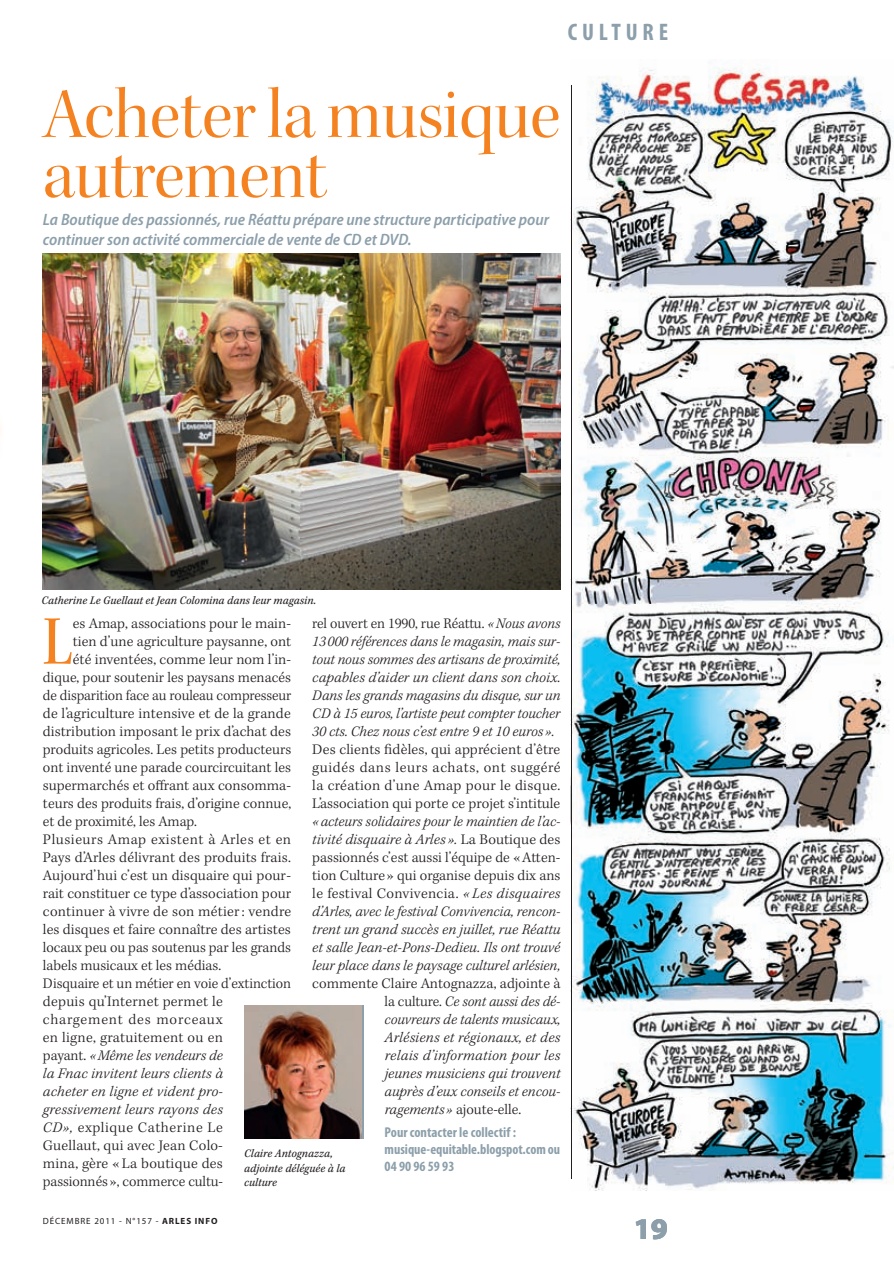
<style>
.page{position:relative;width:894px;height:1264px;background:#fff}
.page>*{position:absolute;margin:0;border:0;box-sizing:border-box;transform-origin:0 0}
.t1{font:73.05px "Kepler Std Medium Cn Subh";color:#f58220}
.t2{font:72px/60px "Kepler Std Disp";letter-spacing:-.005em;color:#f58220}
.t3{font:900 30px "Myriad Pro";color:#8c9faa}
.t4{font:700 condensed 24px "Myriad Pro";letter-spacing:.2em;color:#8c9faa}
.t5{font:italic 600 semi-condensed 16.5px/19.8px "Myriad Pro";color:#8c9faa}
.t6{font:300 15px/18px "Kepler Std";letter-spacing:.005em;color:#231f20;text-align:justify}
.t7{font:italic 300 15px/18px "Kepler Std";letter-spacing:.005em;color:#231f20;text-align:justify}
.t8{font:300 15px "Kepler Std";letter-spacing:.035em;color:#231f20}
.t9{font:300 15px "Kepler Std";letter-spacing:.05em;color:#231f20}
.t10{font:700 condensed 14.25px/17.1px "Myriad Pro";letter-spacing:-.005em;color:#8c9faa}
.t11{font:12px/14.4px "Kepler Std Scn It Capt";color:#231f20}
.t12{font:9px "Myriad Pro";letter-spacing:.1em;color:#231f20}
.s1{font-style:normal}
.s2{font-style:italic}
.s3{font-weight:700}
</style>
<div class="page">
<img style="left:571px;top:61px;width:323px;height:1129px">
<hr style="left:570px;top:85px;width:1px;height:1093px;background:#231f20">
<img style="left:244px;top:1005px;width:118px;height:133px">
<img style="left:43px;top:253px;width:517px;height:336px">
<h3 class="t4" style="left:568px;top:17px;width:102px">CULTURE</h3>
<h2 class="t2" style="left:43px;top:86px;width:519px">Acheter la musique autrement</h2>
<p class="t5" style="left:43px;top:210px;width:508px">La Boutique des passionnés, rue Réattu prépare une structure participative pour continuer son activité commerciale de vente de CD et DVD.</p>
<p class="t11" style="left:41px;top:593px;width:276px">Catherine Le Guellaut et Jean Colomina dans leur magasin.</p>
<p class="t7" style="left:312px;top:614px;width:250px"><span class="s1">rel ouvert en 1990, rue Réattu.</span> « Nous avons 13 000 références dans le magasin, mais sur&shy;tout nous sommes des artisans de proximité, capables d’aider un client dans son choix.<br>Dans les grands magasins du disque, sur un CD à 15 euros, l’artiste peut compter toucher 30 cts. Chez nous c’est entre 9 et 10 euros ».</p>
<p class="t6" style="left:312px;top:740px;width:250px">Des clients fidèles, qui apprécient d’être guidés dans leurs achats, ont suggéré la création d’une Amap pour le disque.<br>L’association qui porte ce projet s’intitule</p>
<p class="t7" style="left:312px;top:812px;width:250px">« acteurs solidaires pour le maintien de l’ac&shy;tivité disquaire à Arles ». <span class="s1">La Boutique des passionnés c’est aussi l’équipe de «Atten&shy;tion Culture » qui organise depuis dix ans le festival Convivencia.</span> « Les disquaires d’Arles, avec le festival Convivencia, rencon&shy;trent un grand succès en juillet, rue Réattu et salle Jean-et-Pons-Dedieu. Ils ont trouvé leur place dans le paysage culturel arlésien,</p>
<p class="t7" style="left:385px;top:974px;width:177px;text-indent:-72px"><span class="s1">commente Claire Antognazza, adjointe à la culture.</span> Ce sont aussi des dé&shy;couvreurs de talents musicaux, Arlésiens et régionaux, et des relais d’information pour les jeunes musiciens qui trouvent auprès d’eux conseils et encou&shy;ragements » <span class="s1">ajoute-elle.</span></p>
<p class="t10" style="left:385px;top:1123px;width:177px">Pour contacter le collectif : musique-equitable.blogspot.com ou<br>04 90 96 59 93</p>
<h1 class="t1" style="left:43px;top:601px;width:31px">L</h1>
<p class="t6" style="left:73px;top:614px;width:220px">es Amap, associations pour le main-</p>
<p class="t6" style="left:73px;top:632px;width:220px">tien d’une agriculture paysanne, ont</p>
<p class="t6" style="left:73px;top:650px;width:220px">été inventées, comme leur nom l’in-</p>
<p class="t6" style="left:43px;top:668px;width:249px">dique, pour soutenir les paysans menacés</p>
<p class="t6" style="left:43px;top:686px;width:250px">de disparition face au rouleau compresseur</p>
<p class="t6" style="left:43px;top:704px;width:249px">de l’agriculture intensive et de la grande</p>
<p class="t6" style="left:43px;top:722px;width:250px">distribution imposant le prix d’achat des</p>
<p class="t6" style="left:43px;top:740px;width:250px">produits agricoles. Les petits producteurs</p>
<p class="t6" style="left:43px;top:758px;width:249px">ont inventé une parade courcircuitant les</p>
<p class="t6" style="left:43px;top:776px;width:250px">supermarchés et offrant aux consomma-</p>
<p class="t6" style="left:43px;top:794px;width:250px">teurs des produits frais, d’origine connue,</p>
<p class="t6" style="left:43px;top:812px;width:156px">et de proximité, les Amap.</p>
<p class="t8" style="left:43px;top:830px;width:250px">Plusieurs Amap existent à Arles et en</p>
<p class="t6" style="left:43px;top:848px;width:249px">Pays d’Arles délivrant des produits frais.</p>
<p class="t6" style="left:43px;top:866px;width:250px">Aujourd’hui c’est un disquaire qui pour-</p>
<p class="t6" style="left:43px;top:884px;width:250px">rait constituer ce type d’association pour</p>
<p class="t6" style="left:43px;top:902px;width:250px">continuer à vivre de son métier: vendre</p>
<p class="t6" style="left:43px;top:920px;width:249px">les disques et faire connaître des artistes</p>
<p class="t6" style="left:43px;top:938px;width:250px">locaux peu ou pas soutenus par les grands</p>
<p class="t6" style="left:43px;top:956px;width:180px">labels musicaux et les médias.</p>
<p class="t6" style="left:43px;top:974px;width:249px">Disquaire et un métier en voie d’extinction</p>
<p class="t6" style="left:43px;top:992px;width:181px">depuis qu’Internet permet le</p>
<p class="t9" style="left:43px;top:1010px;width:181px">chargement des morceaux</p>
<p class="t6" style="left:43px;top:1028px;width:181px">en ligne, gratuitement ou en</p>
<p class="t7" style="left:43px;top:1046px;width:181px"><span class="s1">payant.</span> « Même les vendeurs de</p>
<p class="t7" style="left:43px;top:1064px;width:181px">la Fnac invitent leurs clients à</p>
<p class="t7" style="left:43px;top:1082px;width:181px">acheter en ligne et vident pro-</p>
<p class="t7" style="left:43px;top:1100px;width:182px">gressivement leurs rayons des</p>
<p class="t8" style="left:43px;top:1118px;width:182px"><span class="s2">CD»,</span> explique Catherine Le</p>
<p class="t6" style="left:43px;top:1136px;width:182px">Guellaut, qui avec Jean Colo-</p>
<p class="t6" style="left:43px;top:1154px;width:181px">mina, gère « La boutique des</p>
<p class="t6" style="left:43px;top:1172px;width:182px">passionnés », commerce cultu-</p>
<p class="t11" style="left:244px;top:1146px;width:103px">Claire Antognazza, adjointe déléguée à la culture</p>
<p class="t12" style="left:43px;top:1215px;width:176px">DÉCEMBRE 2011 - N°157 - <span class="s3">ARLES INFO</span></p>
<h3 class="t3" style="left:634px;top:1212px;width:36px">19</h3>
</div>
